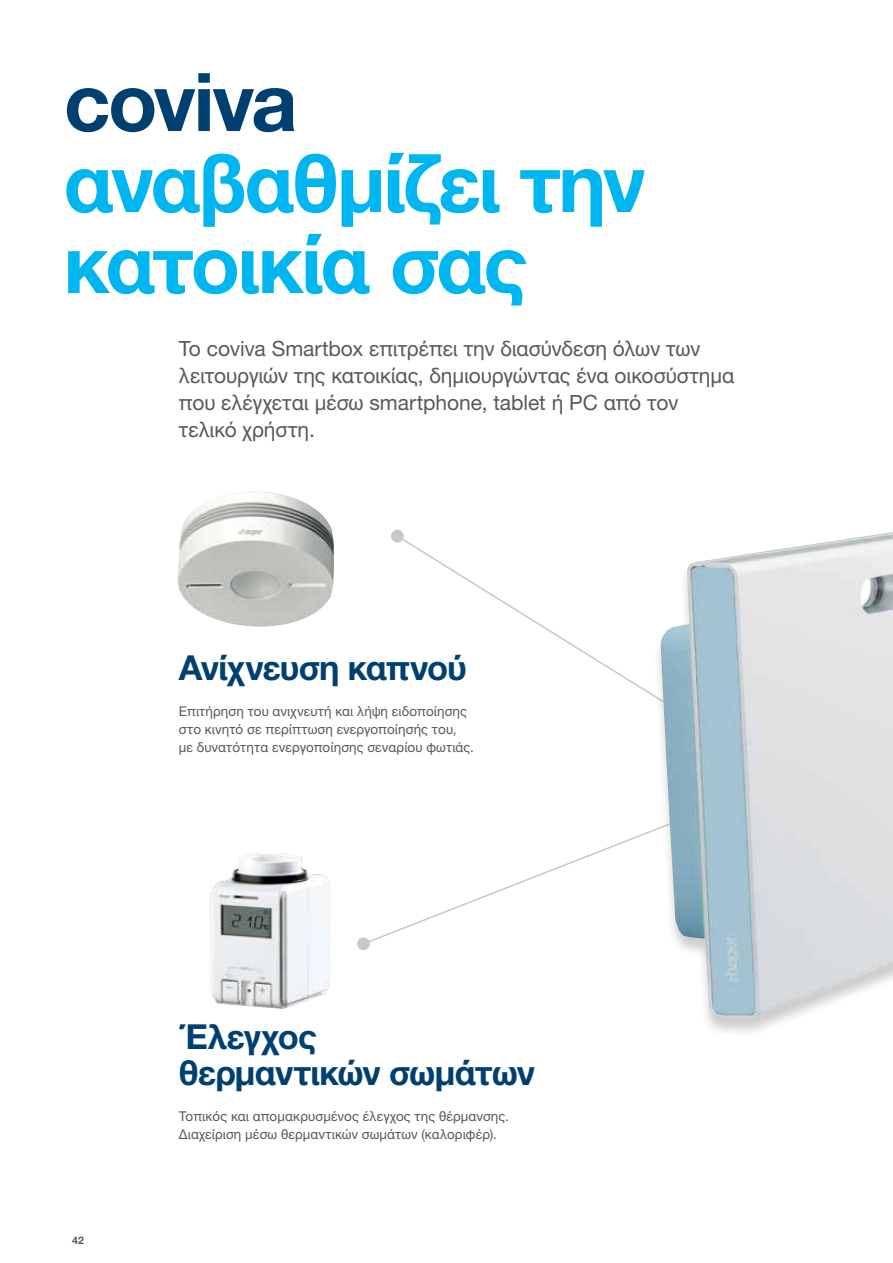
<style>
.page{position:relative;width:893px;height:1263px;background:#fff}
.page>*{position:absolute;margin:0;border:0;box-sizing:border-box;transform-origin:0 0}
.t1{font:700 81px/81px "Helvetica Neue LTW1 G";letter-spacing:-.03em;color:#00b6f1}
.t2{font:700 81px "Helvetica Neue LTW1 G";letter-spacing:-.03em;color:#004071}
.t3{font:700 34.5px/36px "Helvetica Neue LTW1 G";letter-spacing:-.02em;color:#004071}
.t4{font:21px/27px "Helvetica Neue LTW1 G";letter-spacing:-.005em;color:#58595b}
.t5{font:13.5px/18px "Helvetica Neue LTW1 G";letter-spacing:.01em;color:#58595b}
.t6{font:700 10.5px "Helvetica Neue LTW1 G";color:#58595b}
</style>
<div class="page">
<svg style="left:369px;top:830px;width:283px;height:112px"></svg>
<svg style="left:396px;top:538px;width:256px;height:157px"></svg>
<img style="left:210px;top:853px;width:120px;height:156px">
<div style="left:357px;top:937px;width:13px;height:13px;background:#c7c8ca;border-radius:50%"></div>
<div style="left:391px;top:530px;width:13px;height:12px;background:#c7c8ca;border-radius:50%"></div>
<div style="left:652px;top:520px;width:241px;height:517px;background:#000;opacity:.2"></div>
<img style="left:660px;top:532px;width:233px;height:486px">
<img style="left:177px;top:491px;width:157px;height:136px">
<h1 class="t2" style="left:64px;top:52px;width:235px">coviva</h1>
<h1 class="t1" style="left:64px;top:142px;width:583px">αναβαθμίζει την κατοικία σας</h1>
<h3 class="t4" style="left:179px;top:335px;width:557px">Το coviva Smartbox επιτρέπει την διασύνδεση όλων των λειτουργιών της κατοικίας, δημιουργώντας ένα οικοσύστημα που ελέγχεται μέσω smartphone, tablet ή PC από τον τελικό χρήστη.</h3>
<h2 class="t3" style="left:179px;top:650px;width:290px">Ανίχνευση καπνού</h2>
<p class="t5" style="left:179px;top:702px;width:296px">Επιτήρηση του ανιχνευτή και λήψη ειδοποίησης στο κινητό σε περίπτωση ενεργοποίησής του, με δυνατότητα ενεργοποίησης σεναρίου φωτιάς.</p>
<p class="t6" style="left:72px;top:1233px;width:13px">42</p>
<h2 class="t3" style="left:179px;top:1019px;width:358px">Έλεγχος<br>θερμαντικών σωμάτων</h2>
<p class="t5" style="left:179px;top:1107px;width:331px">Τοπικός και απομακρυσμένος έλεγχος της θέρμανσης.<br>Διαχείριση μέσω θερμαντικών σωμάτων (καλοριφέρ).</p>
</div>
